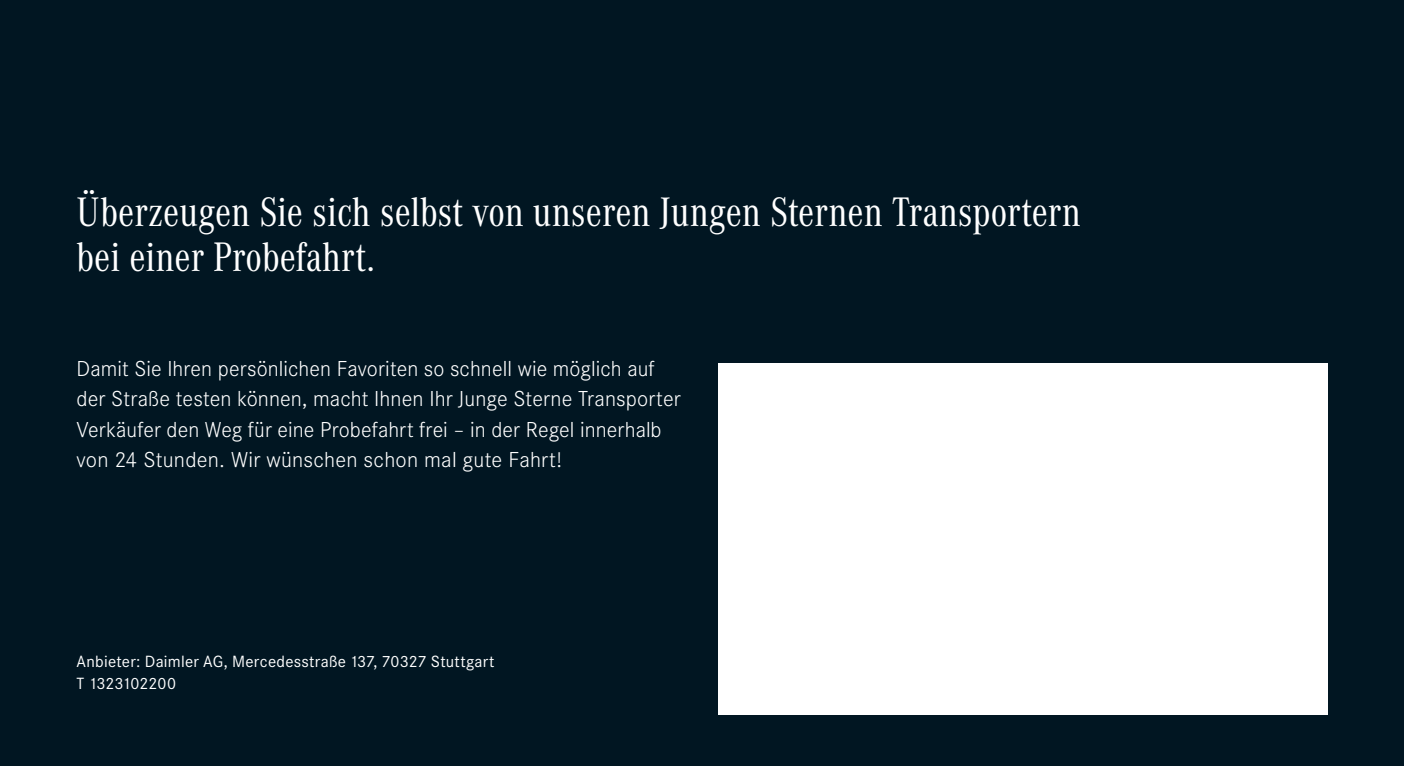
<style>
.page{position:relative;width:1404px;height:766px;background:#fff}
.page>*{position:absolute;margin:0;border:0;box-sizing:border-box;transform-origin:0 0}
.t1{font:42.75px/45px "Corporate A Con";color:#fff}
.t2{font:300 22.5px/30.4px "Corporate S";letter-spacing:.005em;color:#fff}
.t3{font:16.88px/22.7px "Corporate S";letter-spacing:.015em;color:#fff}
</style>
<div class="page">
<div style="left:0;top:0;width:1403px;height:765px;background:#011622"></div>
<div style="left:717px;top:364px;width:610px;height:350px;background:#fff"></div>
<h1 class="t1" style="left:77px;top:193px;width:1005px">Überzeugen Sie sich selbst von unseren Jungen Sternen Transportern bei einer Probefahrt.</h1>
<p class="t2" style="left:77px;top:355px;width:605px">Damit Sie Ihren persönlichen Favoriten so schnell wie möglich auf der Straße testen können, macht Ihnen Ihr Junge Sterne Transporter Verkäufer den Weg für eine Probefahrt frei – in der Regel innerhalb von 24 Stunden. Wir wünschen schon mal gute Fahrt!</p>
<p class="t3" style="left:77px;top:650px;width:419px">Anbieter: Daimler AG, Mercedesstraße 137, 70327 Stuttgart<br>T 1323102200</p>
</div>
